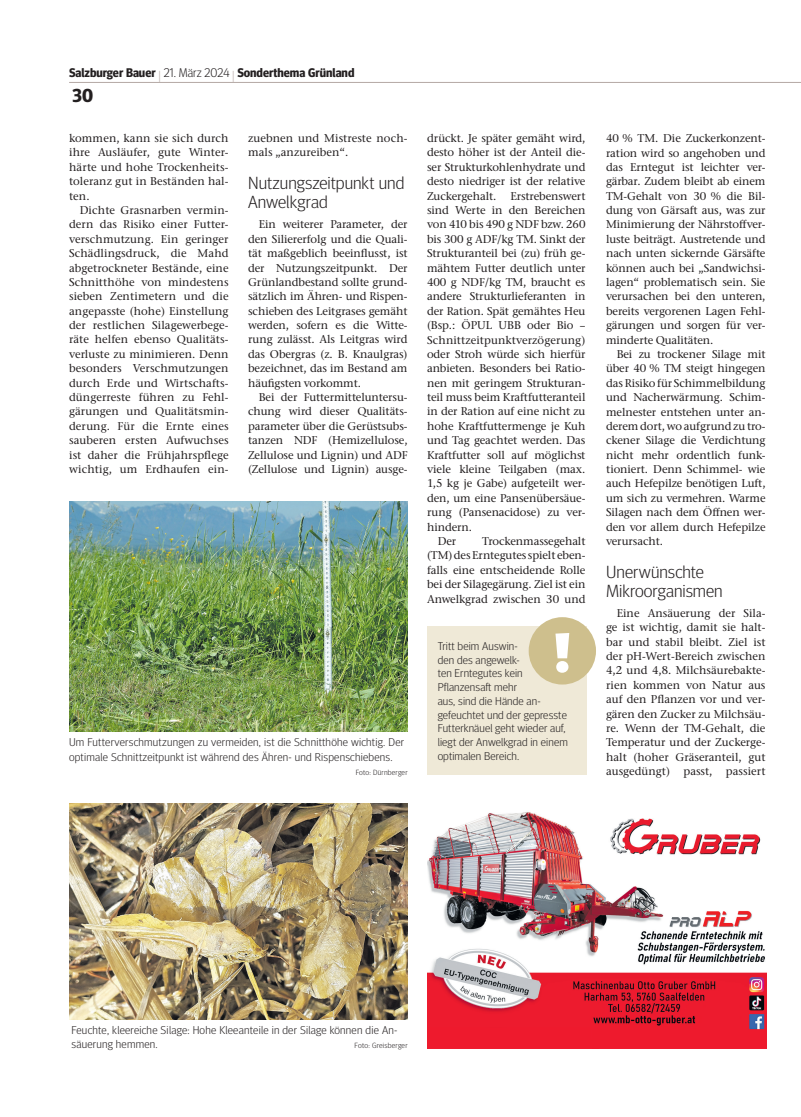
<style>
.page{position:relative;width:801px;height:1117px;background:#fff}
.page>*{position:absolute;margin:0;border:0;box-sizing:border-box;transform-origin:0 0}
.t1{font:900 55px "Meta Head OT";color:#fff;scale:1.05 1}
.t2{font:700 18.75px "Meta Head OT";color:#231f20}
.t3{font:300 17.5px/18.8px "Meta Head OT";color:#231f20;scale:1.05 1}
.t4{font:700 12.5px "Meta Head OT";color:#231f20}
.t5{font:500 11.25px/14.4px "Stone Serif ITC Pro";letter-spacing:-.01em;color:#231f20;text-align:justify}
.t6{font:300 11.25px/13.8px "Meta Head OT";letter-spacing:.015em;color:#231f20;scale:1.05 1}
.t7{font:500 11.25px "Stone Serif ITC Pro";letter-spacing:.01em;color:#231f20}
.t8{font:300 7.5px "Meta Head OT";letter-spacing:.03em;color:#231f20;scale:1.05 1}
.s1{font-weight:300;color:#b5a9a5}
.s2{font-weight:300}
</style>
<div class="page">
<hr style="left:69px;top:82px;width:732px;height:1px;background:#b5a9a5">
<img style="left:69px;top:803px;width:338px;height:216px">
<img style="left:427px;top:812px;width:339px;height:217px">
<img style="left:69px;top:501px;width:338px;height:230px">
<div style="left:427px;top:626px;width:159px;height:148px;background:#efe9d7"></div>
<div style="left:529px;top:617px;width:67px;height:67px;background:#cebf8d;border-radius:50%"></div>
<div style="left:427px;top:1026px;width:171px;height:21px;background:#ee1a2d"></div>
<div style="left:592px;top:1029px;width:175px;height:18px;background:#ee1a2d"></div>
<p class="t4" style="left:69px;top:65px;width:287px">Salzburger Bauer <span class="s1">|</span> <span class="s2">21. März 2024</span> <span class="s1">|</span> Sonderthema Grünland</p>
<h2 class="t2" style="left:73px;top:84px;width:22px">30</h2>
<p class="t5" style="left:69px;top:131px;width:161px">kommen, kann sie sich durch ihre Ausläufer, gute Winter&shy;härte und hohe Trockenheits&shy;toleranz gut in Beständen hal&shy;ten.</p>
<p class="t5" style="left:69px;top:203px;width:161px;text-indent:11px">Dichte Grasnarben vermin&shy;dern das Risiko einer Futter&shy;verschmutzung. Ein geringer Schädlingsdruck, die Mahd abgetrockneter Bestände, eine Schnitthöhe von mindestens sieben Zentimetern und die angepasste (hohe) Einstellung der restlichen Silagewerbege&shy;räte helfen ebenso Qualitäts&shy;verluste zu minimieren. Denn besonders Verschmutzungen durch Erde und Wirtschafts&shy;düngerreste führen zu Fehl&shy;gärungen und Qualitätsmin&shy;derung. Für die Ernte eines sauberen ersten Aufwuchses ist daher die Frühjahrspflege wichtig, um Erdhaufen ein-</p>
<p class="t5" style="left:248px;top:131px;width:161px">zuebnen und Mistreste noch&shy;mals „anzureiben“.</p>
<h3 class="t3" style="left:248px;top:173px;width:151px">Nutzungszeitpunkt und<br>Anwelkgrad</h3>
<p class="t5" style="left:248px;top:217px;width:161px;text-indent:11px">Ein weiterer Parameter, der den Siliererfolg und die Quali&shy;tät maßgeblich beeinflusst, ist der Nutzungszeitpunkt. Der Grünlandbestand sollte grund&shy;sätzlich im Ähren- und Rispen&shy;schieben des Leitgrases gemäht werden, sofern es die Witte&shy;rung zulässt. Als Leitgras wird das Obergras (z. B. Knaulgras) bezeichnet, das im Bestand am häufigsten vorkommt.</p>
<p class="t5" style="left:248px;top:390px;width:161px;text-indent:11px">Bei der Futtermitteluntersu&shy;chung wird dieser Qualitäts&shy;parameter über die Gerüstsubs&shy;tanzen NDF (Hemizellulose, Zellulose und Lignin) und ADF (Zellulose und Lignin) ausge-</p>
<p class="t6" style="left:69px;top:734px;width:320px;line-height:14.4px">Um Futterverschmutzungen zu vermeiden, ist die Schnitthöhe wichtig. Der optimale Schnittzeitpunkt ist während des Ähren- und Rispenschiebens.</p>
<p class="t8" style="left:356px;top:767px;width:51px">Foto: Dürnberger</p>
<p class="t5" style="left:427px;top:131px;width:160px">drückt. Je später gemäht wird, desto höher ist der Anteil die&shy;ser Strukturkohlenhydrate und desto niedriger ist der relative Zuckergehalt.</p>
<p class="t5" style="left:510px;top:188px;width:76px">Erstrebenswert</p>
<p class="t5" style="left:427px;top:203px;width:160px">sind Werte in den Bereichen</p>
<p class="t5" style="left:427px;top:217px;width:160px">von 410 bis 490 g NDF bzw. 260</p>
<p class="t5" style="left:427px;top:232px;width:160px">bis 300 g ADF/kg TM. Sinkt der</p>
<p class="t5" style="left:427px;top:246px;width:160px">Strukturanteil bei (zu) früh ge-</p>
<p class="t5" style="left:427px;top:260px;width:160px">mähtem Futter deutlich unter</p>
<p class="t5" style="left:427px;top:275px;width:160px">400 g NDF/kg TM, braucht es</p>
<p class="t5" style="left:427px;top:289px;width:160px">andere Strukturlieferanten in</p>
<p class="t5" style="left:427px;top:303px;width:160px">der Ration. Spät gemähtes Heu</p>
<p class="t5" style="left:427px;top:318px;width:160px">(Bsp.: ÖPUL UBB oder Bio –</p>
<p class="t7" style="left:427px;top:333px;width:160px">Schnittzeitpunktverzögerung)</p>
<p class="t5" style="left:427px;top:347px;width:160px">oder Stroh würde sich hierfür</p>
<p class="t5" style="left:427px;top:361px;width:160px">anbieten. Besonders bei Ratio-</p>
<p class="t5" style="left:427px;top:375px;width:160px">nen mit geringem Strukturan-</p>
<p class="t5" style="left:427px;top:390px;width:160px">teil muss beim Kraftfutteranteil</p>
<p class="t5" style="left:427px;top:404px;width:160px">in der Ration auf eine nicht zu</p>
<p class="t5" style="left:427px;top:419px;width:160px">hohe Kraftfuttermenge je Kuh</p>
<p class="t5" style="left:427px;top:433px;width:160px">und Tag geachtet werden. Das</p>
<p class="t5" style="left:427px;top:447px;width:160px">Kraftfutter soll auf möglichst</p>
<p class="t5" style="left:427px;top:462px;width:160px">viele kleine Teilgaben (max.</p>
<p class="t5" style="left:427px;top:476px;width:160px">1,5 kg je Gabe) aufgeteilt wer-</p>
<p class="t5" style="left:427px;top:490px;width:160px">den, um eine Pansenübersäue-</p>
<p class="t5" style="left:427px;top:505px;width:160px">rung (Pansenacidose) zu ver-</p>
<p class="t5" style="left:427px;top:519px;width:47px">hindern.</p>
<p class="t5" style="left:438px;top:534px;width:20px">Der</p>
<p class="t5" style="left:427px;top:534px;width:160px;text-indent:55px">Trockenmassegehalt (TM) des Erntegutes spielt eben&shy;falls eine entscheidende Rolle bei der Silagegärung. Ziel ist ein Anwelkgrad zwischen 30 und</p>
<h1 class="t1" style="left:555px;top:620px;width:16px">!</h1>
<p class="t6" style="left:438px;top:638px;width:125px">Tritt beim Auswin-<br>den des angewelk-<br>ten Erntegutes kein<br>Pflanzensaft mehr<br>aus, sind die Hände an&shy;gefeuchtet und der gepresste<br>Futterknäuel geht wieder auf, liegt der Anwelkgrad in einem optimalen Bereich.</p>
<p class="t5" style="left:606px;top:131px;width:161px">40 % TM. Die Zuckerkonzent&shy;ration wird so angehoben und das Erntegut ist leichter ver&shy;gärbar. Zudem bleibt ab einem TM-Gehalt von 30 % die Bil&shy;dung von Gärsaft aus, was zur Minimierung der Nährstoffver&shy;luste beiträgt. Austretende und nach unten sickernde Gärsäfte können auch bei „Sandwichsi&shy;lagen“ problematisch sein. Sie verursachen bei den unteren, bereits vergorenen Lagen Fehl&shy;gärungen und sorgen für ver&shy;minderte Qualitäten.</p>
<p class="t5" style="left:606px;top:347px;width:161px;text-indent:11px">Bei zu trockener Silage mit über 40 % TM steigt hingegen das Risiko für Schimmelbildung und Nacherwärmung. Schim&shy;melnester entstehen unter an&shy;derem dort, wo aufgrund zu tro&shy;ckener Silage die Verdichtung nicht mehr ordentlich funk&shy;tioniert. Denn Schimmel- wie auch Hefepilze benötigen Luft, um sich zu vermehren. Warme Silagen nach dem Öffnen wer&shy;den vor allem durch Hefepilze verursacht.</p>
<h3 class="t3" style="left:606px;top:562px;width:113px">Unerwünschte<br>Mikroorganismen</h3>
<p class="t5" style="left:606px;top:605px;width:161px;text-indent:11px">Eine Ansäuerung der Sila&shy;ge ist wichtig, damit sie halt&shy;bar und stabil bleibt. Ziel ist der pH-Wert-Bereich zwischen 4,2 und 4,8. Milchsäurebakte&shy;rien kommen von Natur aus auf den Pflanzen vor und ver&shy;gären den Zucker zu Milchsäu&shy;re. Wenn der TM-Gehalt, die Temperatur und der Zuckerge&shy;halt (hoher Gräseranteil, gut ausgedüngt) passt, passiert</p>
<p class="t6" style="left:71px;top:1022px;width:312px;line-height:14.4px">Feuchte, kleereiche Silage: Hohe Kleeanteile in der Silage können die An&shy;säuerung hemmen.</p>
<p class="t8" style="left:354px;top:1040px;width:52px">Foto: Greisberger</p>
</div>
